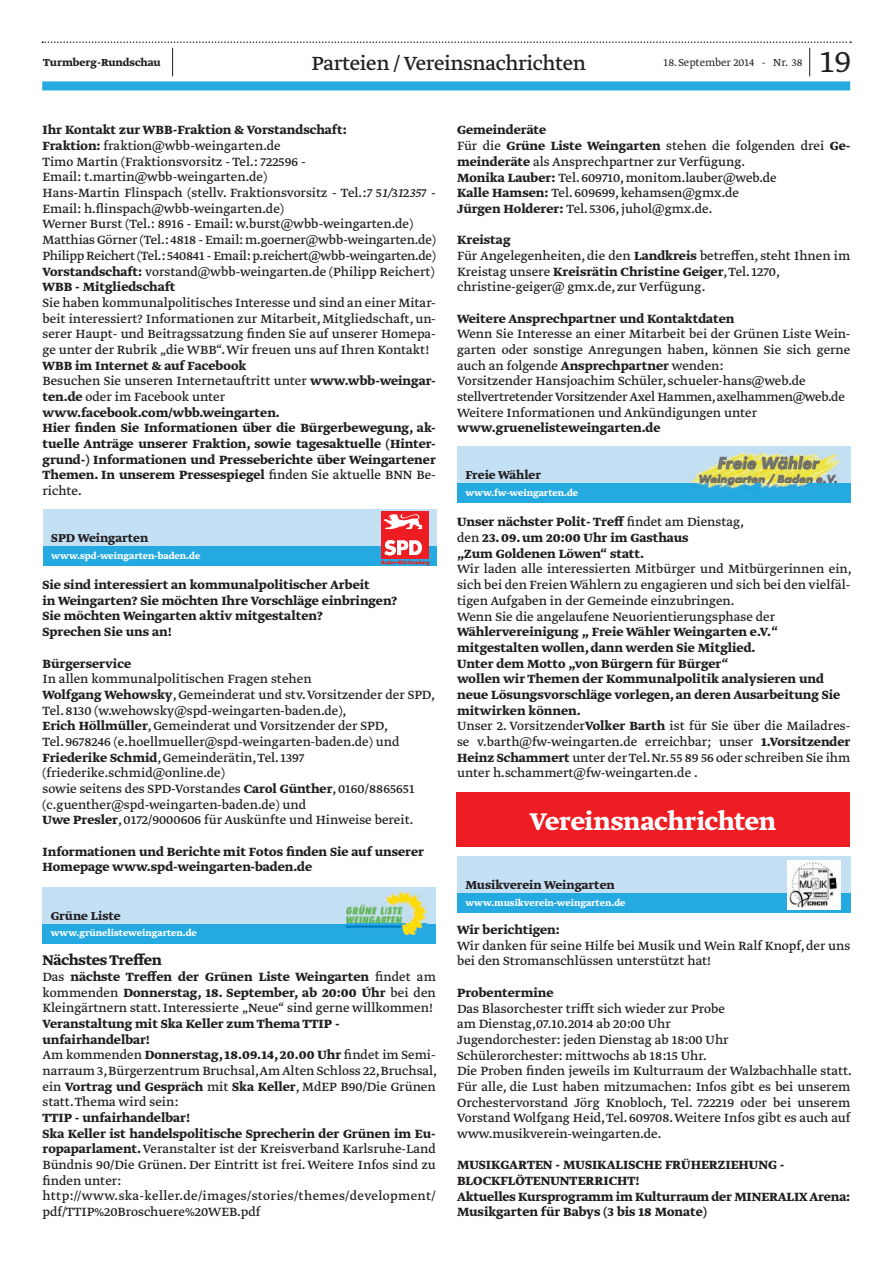
<style>
.page{position:relative;width:893px;height:1263px;background:#fff}
.page>*{position:absolute;margin:0;border:0;box-sizing:border-box;transform-origin:0 0}
.t1{font:300 36px "Greta Text Std";color:#231f20}
.t2{font:700 28.5px "Greta Text Std";letter-spacing:-.01em;color:#fff}
.t3{font:22.5px "Greta Text Std";letter-spacing:-.015em;color:#231f20}
.t4{font:700 16.5px "Greta Text Std";letter-spacing:-.02em;color:#231f20}
.t5{font:14.1px/15.8px "Greta Text Std";color:#231f20}
.t6{font:700 14.1px/15.8px "Greta Text Std";color:#231f20}
.t7{font:700 13.5px "Greta Text Std";color:#231f20}
.t8{font:300 12px "Greta Text Std";color:#231f20}
.t9{font:700 12px "Greta Text Std";color:#231f20}
.t10{font:700 10.5px "Greta Text Std";color:#fff}
.s1{font-weight:700}
.s2{font-family:"Greta Text Std Italic Plus"}
.s3{font-weight:400}
</style>
<div class="page">
<div style="left:42px;top:81px;width:808px;height:9px;background:#24aae1"></div>
<svg style="left:42px;top:41px;width:809px;height:35px"></svg>
<div style="left:43px;top:509px;width:393px;height:57px;background:#c3e0f4"></div>
<div style="left:43px;top:546px;width:393px;height:20px;background:#24aae1"></div>
<div style="left:381px;top:511px;width:48px;height:48px;background:#ee1d23"></div>
<svg style="left:384px;top:513px;width:38px;height:16px"></svg>
<svg style="left:381px;top:540px;width:48px;height:25px"></svg>
<div style="left:43px;top:887px;width:393px;height:57px;background:#c3e0f4"></div>
<div style="left:43px;top:924px;width:393px;height:20px;background:#24aae1"></div>
<img style="left:346px;top:891px;width:80px;height:44px">
<div style="left:457px;top:446px;width:393px;height:57px;background:#c3e0f4"></div>
<div style="left:457px;top:483px;width:393px;height:20px;background:#24aae1"></div>
<img style="left:689px;top:450px;width:152px;height:39px">
<div style="left:457px;top:856px;width:393px;height:57px;background:#c3e0f4"></div>
<div style="left:457px;top:893px;width:393px;height:20px;background:#24aae1"></div>
<img style="left:788px;top:861px;width:53px;height:48px">
<div style="left:456px;top:792px;width:394px;height:55px;background:#ee1d23"></div>
<p class="t9" style="left:43px;top:56px;width:119px">Turmberg-Rundschau</p>
<h3 class="t3" style="left:312px;top:50px;width:276px">Parteien / Vereinsnachrichten</h3>
<p class="t8" style="left:664px;top:56px;width:140px">18. September 2014 - Nr. 38</p>
<h1 class="t1" style="left:820px;top:41px;width:32px">19</h1>
<p class="t5" style="left:43px;top:123px;width:395px"><span class="s1">Ihr Kontakt zur WBB-Fraktion &amp; Vorstandschaft:<br>Fraktion:</span> fraktion@wbb-weingarten.de<br>Timo Martin (Fraktionsvorsitz - Tel.: 722596 -<br>Email: t.martin@wbb-weingarten.de)<br>Hans-Martin Flinspach (stellv. Fraktionsvorsitz - Tel.:<span class="s2">7</span> 5<span class="s2">1/</span>3<span class="s2">1</span>2<span class="s2">35</span>7 - Email: h.flinspach@wbb-weingarten.de)<br>Werner Burst (Tel.: 8916 - Email: w.burst@wbb-weingarten.de)<br>Matthias Görner (Tel.: 4818 - Email: m.goerner@wbb-weingarten.de)<br>Philipp Reichert (Tel.: 540841 - Email: p.reichert@wbb-weingarten.de)<br><span class="s1">Vorstandschaft:</span> vorstand@wbb-weingarten.de (Philipp Reichert)<br><span class="s1">WBB - Mitgliedschaft</span></p>
<p class="t5" style="left:43px;top:295px;width:395px;text-align:justify">Sie haben kommunalpolitisches Interesse und sind an einer Mitar&shy;beit interessiert? Informationen zur Mitarbeit, Mitgliedschaft, un&shy;serer Haupt- und Beitragssatzung finden Sie auf unserer Homepa&shy;ge unter der Rubrik „die WBB“. Wir freuen uns auf Ihren Kontakt!</p>
<p class="t6" style="left:43px;top:358px;width:395px">WBB im Internet &amp; auf Facebook<br><span class="s3">Besuchen Sie unseren Internetauftritt unter</span> www.wbb-weingar&shy;ten.de <span class="s3">oder im Facebook unter </span>www.facebook.com/wbb.weingarten.<br>Hier finden Sie Informationen über die Bürgerbewegung, ak&shy;tuelle Anträge unserer Fraktion, sowie tagesaktuelle (Hinter&shy;grund-) Informationen und Presseberichte über Weingartener Themen. In unserem Pressespiegel <span class="s3">finden Sie aktuelle BNN Be&shy;richte.</span></p>
<p class="t7" style="left:51px;top:530px;width:98px">SPD Weingarten</p>
<p class="t10" style="left:51px;top:549px;width:150px">www.spd-weingarten-baden.de</p>
<p class="t6" style="left:43px;top:578px;width:356px">Sie sind interessiert an kommunalpolitischer Arbeit<br>in Weingarten? Sie möchten Ihre Vorschläge einbringen?<br>Sie möchten Weingarten aktiv mitgestalten?<br>Sprechen Sie uns an!</p>
<p class="t6" style="left:43px;top:656px;width:90px">Bürgerservice</p>
<p class="t5" style="left:43px;top:672px;width:394px">In allen kommunalpolitischen Fragen stehen<br><span class="s1">Wolfgang Wehowsky</span>, Gemeinderat und stv. Vorsitzender der SPD, Tel. 8130 (w.wehowsky@spd-weingarten-baden.de),<br><span class="s1">Erich Höllmüller</span>, Gemeinderat und Vorsitzender der SPD,<br>Tel. 9678246 (e.hoellmueller@spd-weingarten-baden.de) und <span class="s1">Friederike Schmid</span>, Gemeinderätin, Tel. 1397 (friederike.schmid@online.de)<br>sowie seitens des SPD-Vorstandes <span class="s1">Carol Günther</span>, 0160/8865651 (c.guenther@spd-weingarten-baden.de) und<br><span class="s1">Uwe Presler</span>, 0172/9000606 für Auskünfte und Hinweise bereit.</p>
<p class="t6" style="left:43px;top:844px;width:383px">Informationen und Berichte mit Fotos finden Sie auf unserer<br>Homepage www.spd-weingarten-baden.de</p>
<p class="t7" style="left:51px;top:907px;width:71px">Grüne Liste</p>
<p class="t10" style="left:51px;top:927px;width:148px">www.grünelisteweingarten.de</p>
<p class="t4" style="left:43px;top:950px;width:121px">Nächstes Treffen</p>
<p class="t5" style="left:43px;top:969px;width:395px;text-align:justify">Das <span class="s1">nächste Treffen der Grünen Liste Weingarten</span> findet am kommenden <span class="s1">Donnerstag, 18. September, ab 20:00 Úhr</span> bei den Kleingärtnern statt. Interessierte „Neue“ sind gerne willkommen!</p>
<p class="t5" style="left:42px;top:1016px;width:396px"><span class="s1">Veranstaltung mit Ska Keller zum Thema TTIP - unfairhandelbar!<br></span>Am kommenden <span class="s1">Donnerstag, 18.09.14, 20.00 Uhr</span> findet im Semi&shy;narraum 3, Bürgerzentrum Bruchsal,Am Alten Schloss 22, Bruchsal, ein <span class="s1">Vortrag und Gespräch</span> mit <span class="s1">Ska Keller</span>, MdEP B90/Die Grünen statt. Thema wird sein:</p>
<p class="t5" style="left:42px;top:1111px;width:395px"><span class="s1">TTIP - unfairhandelbar!<br>Ska Keller ist handelspolitische Sprecherin der Grünen im Eu&shy;ropaparlament.</span> Veranstalter ist der Kreisverband Karlsruhe-Land Bündnis 90/Die Grünen. Der Eintritt ist frei. Weitere Infos sind zu finden unter: http://www.ska-keller.de/images/stories/themes/development/ pdf/TTIP%20Broschuere%20WEB.pdf</p>
<p class="t5" style="left:457px;top:123px;width:395px"><span class="s1">Gemeinderäte<br></span>Für die <span class="s1">Grüne Liste Weingarten</span> stehen die folgenden drei <span class="s1">Ge&shy;meinderäte</span> als Ansprechpartner zur Verfügung.<br><span class="s1">Monika Lauber:</span> Tel. 609710, monitom.lauber@web.de<br><span class="s1">Kalle Hamsen:</span> Tel. 609699, kehamsen@gmx.de<br><span class="s1">Jürgen Holderer:</span> Tel. 5306, juhol@gmx.de.</p>
<p class="t5" style="left:457px;top:233px;width:395px"><span class="s1">Kreistag<br></span>Für Angelegenheiten, die den <span class="s1">Landkreis</span> betreffen, steht Ihnen im Kreistag unsere <span class="s1">Kreisrätin Christine Geiger</span>, Tel. 1270, christine-geiger@ gmx.de, zur Verfügung.</p>
<p class="t6" style="left:457px;top:311px;width:279px">Weitere Ansprechpartner und Kontaktdaten</p>
<p class="t5" style="left:457px;top:327px;width:395px">Wenn Sie Interesse an einer Mitarbeit bei der Grünen Liste Wein&shy;garten oder sonstige Anregungen haben, können Sie sich gerne auch an folgende <span class="s1">Ansprechpartner</span> wenden:<br>Vorsitzender Hansjoachim Schüler, schueler-hans@web.de stellvertretender Vorsitzender Axel Hammen, axelhammen@web.de Weitere Informationen und Ankündigungen unter</p>
<p class="t6" style="left:457px;top:421px;width:205px">www.gruenelisteweingarten.de</p>
<p class="t7" style="left:465px;top:467px;width:77px">Freie Wähler</p>
<p class="t10" style="left:465px;top:486px;width:114px">www.fw-weingarten.de</p>
<p class="t6" style="left:457px;top:515px;width:289px">Unser nächster Polit- Treff <span class="s3">findet am Dienstag, den</span> 23. 09. um 20:00 Uhr im Gasthaus<br>„Zum Goldenen Löwen“ statt.</p>
<p class="t5" style="left:457px;top:562px;width:396px">Wir laden alle interessierten Mitbürger und Mitbürgerinnen ein, sich bei den Freien Wählern zu engagieren und sich bei den vielfäl&shy;tigen Aufgaben in der Gemeinde einzubringen.<br>Wenn Sie die angelaufene Neuorientierungsphase der</p>
<p class="t6" style="left:457px;top:625px;width:395px">Wählervereinigung „ Freie Wähler Weingarten e.V.“ mitgestalten wollen, dann werden Sie Mitglied.<br>Unter dem Motto „von Bürgern für Bürger“<br>wollen wir Themen der Kommunalpolitik analysieren und neue Lösungsvorschläge vorlegen, an deren Ausarbeitung Sie mitwirken können.<br><span class="s3">Unser 2. Vorsitzender</span>Volker Barth <span class="s3">ist für Sie über die Mailadres&shy;se v.barth@fw-weingarten.de erreichbar; unser</span> 1.Vorsitzender Heinz Schammert <span class="s3">unter der Tel. Nr. 55 89 56 oder schreiben Sie ihm unter h.schammert@fw-weingarten.de .</span></p>
<h2 class="t2" style="left:530px;top:804px;width:248px">Vereinsnachrichten</h2>
<p class="t7" style="left:465px;top:877px;width:151px">Musikverein Weingarten</p>
<p class="t10" style="left:465px;top:897px;width:162px">www.musikverein-weingarten.de</p>
<p class="t6" style="left:457px;top:923px;width:104px">Wir berichtigen:</p>
<p class="t5" style="left:457px;top:938px;width:395px">Wir danken für seine Hilfe bei Musik und Wein Ralf Knopf, der uns bei den Stromanschlüssen unterstützt hat!</p>
<p class="t6" style="left:457px;top:985px;width:98px">Probentermine</p>
<p class="t5" style="left:457px;top:1001px;width:396px">Das Blasorchester trifft sich wieder zur Probe<br>am Dienstag,07.10.2014 ab 20:00 Uhr<br>Jugendorchester: jeden Dienstag ab 18:00 Uhr<br>Schülerorchester: mittwochs ab 18:15 Uhr.<br>Die Proben finden jeweils im Kulturraum der Walzbachhalle statt.<br>Für alle, die Lust haben mitzumachen: Infos gibt es bei unserem Orchestervorstand Jörg Knobloch, Tel. 722219 oder bei unserem Vorstand Wolfgang Heid, Tel. 609708. Weitere Infos gibt es auch auf www.musikverein-weingarten.de.</p>
<p class="t6" style="left:457px;top:1158px;width:395px">MUSIKGARTEN - MUSIKALISCHE FRÜHERZIEHUNG - BLOCKFLÖTENUNTERRICHT!<br>Aktuelles Kursprogramm im Kulturraum der MINERALIX Arena:<br>Musikgarten für Babys (3 bis 18 Monate)</p>
</div>
